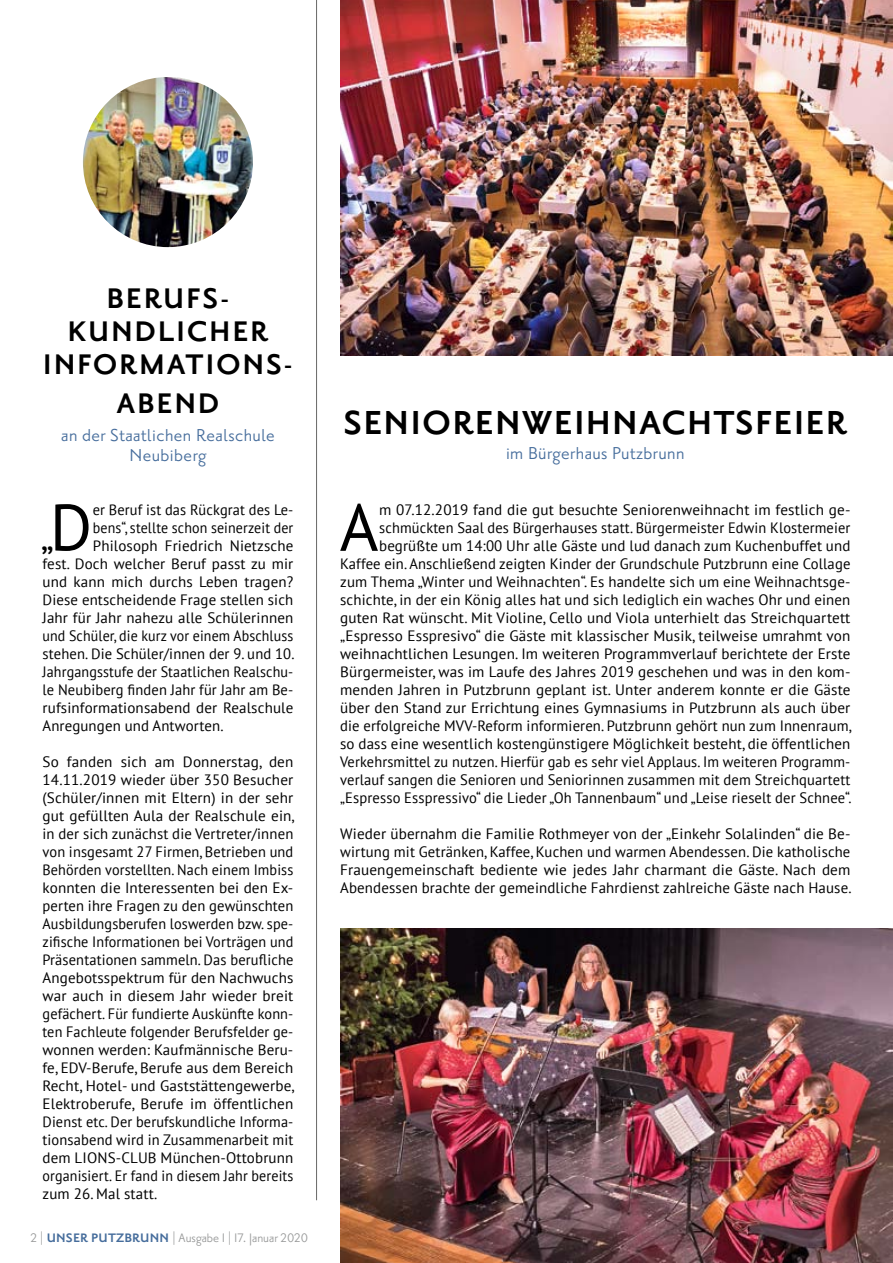
<style>
.page{position:relative;width:893px;height:1263px;background:#fff}
.page>*{position:absolute;margin:0;border:0;box-sizing:border-box;transform-origin:0 0}
.t1{font:66.45px "PT Sans";color:#000}
.t2{font:700 40.5px "Priori Sans OT";letter-spacing:.03em;color:#000}
.t3{font:39.15px "PT Sans";color:#000}
.t4{font:700 34.5px/33px "Priori Sans OT";letter-spacing:.05em;color:#000;text-align:center}
.t5{font:21px/19.5px "Priori Sans OT";letter-spacing:.02em;color:#466d9c;text-align:center}
.t6{font:15px/18px "PT Sans";letter-spacing:.01em;color:#000;text-align:justify}
.t7{font:15px "PT Sans";letter-spacing:.01em;color:#000;scale:.93 1}
.t8{font:15px "Priori Sans OT";color:#989999}
.t9{font:15px "PT Sans";letter-spacing:.01em;color:#000;scale:.94 1}
.t10{font:15px "PT Sans";letter-spacing:.01em;color:#000;scale:.96 1}
.s1{font-size:65.25px}
.s2{font-weight:700;color:#466d9c}
</style>
<div class="page">
<img style="left:340px;top:0;width:553px;height:356px">
<hr style="left:316px;top:0;width:1px;height:1200px;background:#686867">
<img style="left:340px;top:929px;width:553px;height:334px">
<img style="left:83px;top:77px;width:170px;height:170px;border-radius:85px">
<h3 class="t4" style="left:43px;top:283px;width:252px">Berufs&shy;kundlicher<br>I nformations-</h3>
<h3 class="t4" style="left:116px;top:388px;width:105px">abend</h3>
<h3 class="t5" style="left:61px;top:426px;width:215px">an der Staatlichen Realschule<br>Neubiberg</h3>
<h3 class="t3" style="left:41px;top:511px;width:53px">„<span class="s1">D</span></h3>
<p class="t10" style="left:93px;top:500px;width:210px">er Beruf ist das Rückgrat des Le-</p>
<p class="t7" style="left:93px;top:518px;width:217px">bens“, stellte schon seinerzeit der</p>
<p class="t6" style="left:93px;top:536px;width:202px">Philosoph Friedrich Nietzsche</p>
<p class="t6" style="left:43px;top:554px;width:252px">fest. Doch welcher Beruf passt zu mir</p>
<p class="t6" style="left:43px;top:572px;width:252px">und kann mich durchs Leben tragen?</p>
<p class="t6" style="left:43px;top:590px;width:252px">Diese entscheidende Frage stellen sich</p>
<p class="t6" style="left:43px;top:608px;width:252px">Jahr für Jahr nahezu alle Schülerinnen</p>
<p class="t7" style="left:43px;top:626px;width:271px">und Schüler, die kurz vor einem Abschluss</p>
<p class="t6" style="left:43px;top:644px;width:253px">stehen. Die Schüler/innen der 9. und 10.</p>
<p class="t9" style="left:43px;top:662px;width:268px">Jahrgangsstufe der Staatlichen Realschu-</p>
<p class="t6" style="left:43px;top:680px;width:252px">le Neubiberg finden Jahr für Jahr am Be-</p>
<p class="t6" style="left:43px;top:698px;width:252px">rufsinformationsabend der Realschule</p>
<p class="t6" style="left:43px;top:716px;width:183px">Anregungen und Antworten.</p>
<p class="t6" style="left:43px;top:752px;width:254px">So fanden sich am Donnerstag, den 14.11.2019 wieder über 350 Besucher (Schüler/innen mit Eltern) in der sehr gut gefüllten Aula der Realschule ein, in der sich zunächst die Vertreter/innen von insgesamt 27 Firmen, Betrieben und Behörden vorstellten. Nach einem Imbiss konnten die Interessenten bei den Ex&shy;perten ihre Fragen zu den gewünschten Ausbildungsberufen loswerden bzw. spe&shy;zifische Informationen bei Vorträgen und Präsentationen sammeln. Das berufliche Angebotsspektrum für den Nachwuchs war auch in diesem Jahr wieder breit gefächert. Für fundierte Auskünfte konn&shy;ten Fachleute folgender Berufsfelder ge&shy;wonnen werden: Kaufmännische Beru&shy;fe, EDV-Berufe, Berufe aus dem Bereich Recht, Hotel- und Gaststättengewerbe, Elektroberufe, Berufe im öffentlichen Dienst etc. Der berufskundliche Informa&shy;tionsabend wird in Zusammenarbeit mit dem LIONS-CLUB München-Ottobrunn organisiert. Er fand in diesem Jahr bereits zum 26. Mal statt.</p>
<p class="t8" style="left:30px;top:1231px;width:279px">2 | <span class="s2">Unser Putzbrunn</span> | Ausgabe 1 | 17. Januar 2020</p>
<h2 class="t2" style="left:344px;top:404px;width:505px">Seniorenweihnachtsfeier</h2>
<h3 class="t5" style="left:506px;top:445px;width:180px">im Bürgerhaus Putzbrunn</h3>
<h1 class="t1" style="left:340px;top:485px;width:40px">A</h1>
<p class="t6" style="left:340px;top:500px;width:513px;text-align:right">m 07.12.2019 fand die gut besuchte Seniorenweihnacht im festlich ge&shy;schmückten Saal des Bürgerhauses statt. Bürgermeister Edwin Klostermeier begrüßte um 14:00 Uhr alle Gäste und lud danach zum Kuchenbuffet und Kaffee ein. Anschließend zeigten Kinder der Grundschule Putzbrunn eine Collage zum Thema „Winter und Weihnachten“. Es handelte sich um eine Weihnachtsge&shy;schichte, in der ein König alles hat und sich lediglich ein waches Ohr und einen guten Rat wünscht. Mit Violine, Cello und Viola unterhielt das Streichquartett „Espresso Esspresivo“ die Gäste mit klassischer Musik, teilweise umrahmt von weihnachtlichen Lesungen. Im weiteren Programmverlauf berichtete der Erste Bürgermeister, was im Laufe des Jahres 2019 geschehen und was in den kom&shy;menden Jahren in Putzbrunn geplant ist. Unter anderem konnte er die Gäste über den Stand zur Errichtung eines Gymnasiums in Putzbrunn als auch über die erfolgreiche MVV-Reform informieren. Putzbrunn gehört nun zum Innenraum, so dass eine wesentlich kostengünstigere Möglichkeit besteht, die öffentlichen Verkehrsmittel zu nutzen. Hierfür gab es sehr viel Applaus. Im weiteren Programm&shy;verlauf sangen die Senioren und Seniorinnen zusammen mit dem Streichquartett „Espresso Esspressivo“ die Lieder „Oh Tannenbaum“ und „Leise rieselt der Schnee“.</p>
<p class="t6" style="left:340px;top:824px;width:513px">Wieder übernahm die Familie Rothmeyer von der „Einkehr Solalinden“ die Be&shy;wirtung mit Getränken, Kaffee, Kuchen und warmen Abendessen. Die katholische Frauengemeinschaft bediente wie jedes Jahr charmant die Gäste. Nach dem Abendessen brachte der gemeindliche Fahrdienst zahlreiche Gäste nach Hause.</p>
</div>
